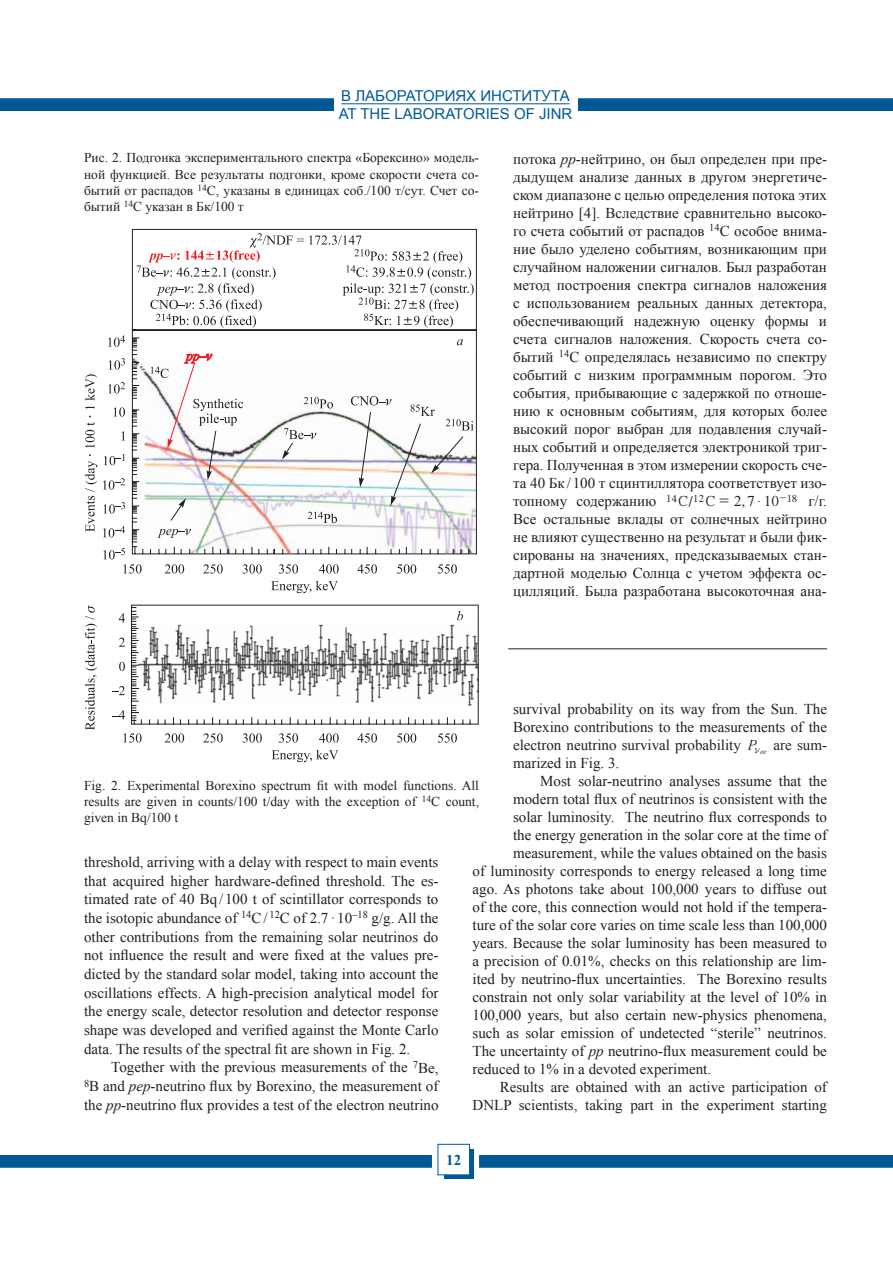
<style>
.page{position:relative;width:893px;height:1263px;background:#fff}
.page>*{position:absolute;margin:0;border:0;box-sizing:border-box;transform-origin:0 0}
.t1{font:15px/18px "Times New Roman";color:#231f20;text-align:justify}
.t2{font:15px "Times New Roman";color:#211d1e}
.t3{font:15px/18px "Arial";color:#005996}
.t4{font:700 15px "Times New Roman";color:#005996}
.t5{font:15px "MM Times Roman";color:#231f20}
.t6{font:15px "MM Binary";color:#231f20}
.t7{font:13.5px/16.2px "Times New Roman";color:#231f20;text-align:justify}
.t8{font:10.5px "MM Times Roman";color:#231f20}
.s1{font-style:italic}
.s2{font-family:"MM Times Roman"}
.s3{font-family:"MM Times";font-style:italic}
</style>
<div class="page">
<div style="left:0;top:1155px;width:893px;height:13px;background:#005996"></div>
<div style="left:0;top:98px;width:893px;height:13px;background:#005996"></div>
<svg style="left:432px;top:1153px;width:47px;height:22px"></svg>
<div style="left:444px;top:1149px;width:29px;height:30px;background:#005996"></div>
<div style="left:438px;top:1144px;width:31px;height:31px;background:#fff"></div>
<div style="left:438px;top:1144px;width:32px;height:31px;border:1px solid #005996"></div>
<hr style="left:508px;top:648px;width:319px;height:1px;background:#231f20">
<svg style="left:131px;top:229px;width:346px;height:326px"></svg>
<svg style="left:170px;top:498px;width:16px;height:24px"></svg>
<svg style="left:137px;top:233px;width:337px;height:95px"></svg>
<img style="left:151px;top:354px;width:92px;height:126px">
<svg style="left:157px;top:529px;width:34px;height:9px"></svg>
<svg style="left:304px;top:397px;width:29px;height:11px"></svg>
<svg style="left:282px;top:428px;width:34px;height:31px"></svg>
<img style="left:351px;top:396px;width:123px;height:109px">
<svg style="left:308px;top:512px;width:29px;height:11px"></svg>
<svg style="left:108px;top:335px;width:17px;height:12px"></svg>
<svg style="left:109px;top:358px;width:16px;height:12px"></svg>
<svg style="left:108px;top:382px;width:17px;height:12px"></svg>
<svg style="left:114px;top:407px;width:11px;height:10px"></svg>
<svg style="left:121px;top:431px;width:3px;height:9px"></svg>
<svg style="left:104px;top:454px;width:21px;height:11px"></svg>
<svg style="left:103px;top:478px;width:22px;height:12px"></svg>
<svg style="left:103px;top:502px;width:22px;height:12px"></svg>
<svg style="left:103px;top:526px;width:22px;height:11px"></svg>
<svg style="left:103px;top:548px;width:39px;height:26px"></svg>
<svg style="left:165px;top:564px;width:19px;height:10px"></svg>
<svg style="left:203px;top:564px;width:20px;height:10px"></svg>
<svg style="left:243px;top:564px;width:19px;height:10px"></svg>
<svg style="left:279px;top:564px;width:19px;height:10px"></svg>
<svg style="left:319px;top:564px;width:20px;height:10px"></svg>
<svg style="left:357px;top:564px;width:20px;height:10px"></svg>
<svg style="left:397px;top:564px;width:19px;height:10px"></svg>
<svg style="left:438px;top:564px;width:19px;height:10px"></svg>
<svg style="left:271px;top:581px;width:67px;height:12px"></svg>
<svg style="left:85px;top:374px;width:12px;height:35px"></svg>
<svg style="left:85px;top:454px;width:12px;height:78px"></svg>
<svg style="left:85px;top:416px;width:10px;height:32px"></svg>
<svg style="left:119px;top:613px;width:6px;height:9px"></svg>
<svg style="left:119px;top:638px;width:6px;height:9px"></svg>
<svg style="left:119px;top:662px;width:6px;height:9px"></svg>
<svg style="left:112px;top:686px;width:13px;height:9px"></svg>
<svg style="left:112px;top:710px;width:13px;height:9px"></svg>
<svg style="left:123px;top:733px;width:19px;height:10px"></svg>
<svg style="left:165px;top:733px;width:19px;height:10px"></svg>
<svg style="left:203px;top:733px;width:20px;height:10px"></svg>
<svg style="left:243px;top:733px;width:19px;height:10px"></svg>
<svg style="left:279px;top:733px;width:19px;height:10px"></svg>
<svg style="left:319px;top:733px;width:20px;height:10px"></svg>
<svg style="left:357px;top:733px;width:20px;height:10px"></svg>
<svg style="left:397px;top:733px;width:19px;height:10px"></svg>
<svg style="left:438px;top:733px;width:19px;height:10px"></svg>
<svg style="left:272px;top:750px;width:66px;height:12px"></svg>
<svg style="left:85px;top:605px;width:12px;height:125px"></svg>
<svg style="left:457px;top:339px;width:6px;height:6px"></svg>
<svg style="left:131px;top:604px;width:348px;height:121px"></svg>
<div style="left:334px;top:89px;width:243px;height:31px;background:#fff"></div>
<hr style="left:341px;top:104px;width:229px;height:1px;background:#005996">
<p class="t3" style="left:339px;top:87px;width:235px">В ЛАБОРАТОРИЯХ ИНСТИТУТА<br>AT THE LABORATORIES OF JINR</p>
<p class="t7" style="left:84px;top:150px;width:397px">Рис. 2. Подгонка экспериментального спектра «Борексино» модель&shy;ной функцией. Все результаты подгонки, кроме скорости счета со&shy;бытий от распадов <sup>14</sup>C, указаны в единицах соб./100 т/cут. Счет со&shy;бытий <sup>14</sup>C указан в Бк/100 т</p>
<p class="t1" style="left:513px;top:149px;width:315px">потока <span class="s1">pp</span>-нейтрино, он был определен при пре&shy;дыдущем анализе данных в другом энергетиче&shy;ском диапазоне с целью определения потока этих нейтрино [4]. Вследствие сравнительно высоко&shy;го счета событий от распадов <sup>14</sup>C особое внима&shy;ние было уделено событиям, возникающим при случайном наложении сигналов. Был разработан метод построения спектра сигналов наложения с использованием реальных данных детектора, обеспечивающий надежную оценку формы и счета сигналов наложения. Скорость счета со&shy;бытий <sup>14</sup>C определялась независимо по спектру событий с низким программным порогом. Это события, прибывающие с задержкой по отноше&shy;нию к основным событиям, для которых более высокий порог выбран для подавления случай&shy;ных событий и определяется электроникой триг&shy;гера. Полученная в этом измерении скорость сче&shy;та 40 Бк /100 т сцинтиллятора соответствует изо&shy;топному содержанию <sup>14</sup><span class="s2">C C = ,2 7 10</span><sup>-</sup> г/г.</p>
<p class="t5" style="left:688px;top:494px;width:7px">/</p>
<p class="t8" style="left:693px;top:493px;width:13px">12</p>
<p class="t8" style="left:787px;top:493px;width:12px">18</p>
<p class="t6" style="left:758px;top:494px;width:4px">$</p>
<p class="t1" style="left:513px;top:510px;width:315px">Все остальные вклады от солнечных нейтрино не влияют существенно на результат и были фик&shy;сированы на значениях, предсказываемых стан&shy;дартной моделью Солнца с учетом эффекта ос&shy;цилляций. Была разработана высокоточная ана-</p>
<p class="t1" style="left:513px;top:699px;width:315px">survival probability on its way from the Sun. The Borexino contributions to the measurements of the electron neutrino survival probability <span class="s3">P</span><sub>o</sub><sub>ee</sub> are sum&shy;marized in Fig. 3.</p>
<p class="t2" style="left:540px;top:770px;width:288px">Most solar-neutrino analyses assume that the</p>
<p class="t2" style="left:513px;top:788px;width:315px">modern total flux of neutrinos is consistent with the</p>
<p class="t2" style="left:513px;top:806px;width:315px">solar luminosity. The neutrino flux corresponds to</p>
<p class="t2" style="left:513px;top:824px;width:315px">the energy generation in the solar core at the time of</p>
<p class="t2" style="left:513px;top:842px;width:315px">measurement, while the values obtained on the basis</p>
<p class="t2" style="left:472px;top:860px;width:356px">of luminosity corresponds to energy released a long time</p>
<p class="t2" style="left:472px;top:878px;width:356px">ago. As photons take about 100,000 years to diffuse out</p>
<p class="t2" style="left:472px;top:896px;width:355px">of the core, this connection would not hold if the tempera-</p>
<p class="t2" style="left:472px;top:914px;width:356px">ture of the solar core varies on time scale less than 100,000</p>
<p class="t2" style="left:472px;top:932px;width:356px">years. Because the solar luminosity has been measured to</p>
<p class="t2" style="left:472px;top:950px;width:356px">a precision of 0.01%, checks on this relationship are lim-</p>
<p class="t2" style="left:472px;top:968px;width:356px">ited by neutrino-flux uncertainties. The Borexino results</p>
<p class="t2" style="left:472px;top:986px;width:356px">constrain not only solar variability at the level of 10% in</p>
<p class="t2" style="left:472px;top:1004px;width:356px">100,000 years, but also certain new-physics phenomena,</p>
<p class="t2" style="left:472px;top:1022px;width:356px">such as solar emission of undetected “sterile” neutrinos.</p>
<p class="t2" style="left:472px;top:1040px;width:356px">The uncertainty of <span class="s1">pp</span> neutrino-flux measurement could be</p>
<p class="t2" style="left:472px;top:1058px;width:240px">reduced to 1% in a devoted experiment.</p>
<p class="t1" style="left:472px;top:1077px;width:356px;text-align:right">Results are obtained with an active participation of<br>DNLP scientists, taking part in the experiment starting</p>
<p class="t7" style="left:84px;top:777px;width:396px">Fig. 2. Experimental Borexino spectrum fit with model functions. All results are given in counts/100 t/day with the exception of <sup>14</sup>С count, given in Bq/100 t</p>
<p class="t1" style="left:84px;top:852px;width:356px;line-height:18.8px">threshold, arriving with a delay with respect to main events that acquired higher hardware-defined threshold. The es&shy;timated rate of 40 Bq /100 t of scintillator corresponds to the isotopic abundance of <sup>14</sup>C/ <sup>12</sup>C of 2.7 · 10<sup>–18</sup> g/g. All the other contributions from the remaining solar neutrinos do not influence the result and were fixed at the values pre&shy;dicted by the standard solar model, taking into account the oscillations effects. A high-precision analytical model for the energy scale, detector resolution and detector response shape was developed and verified against the Monte Carlo data. The results of the spectral fit are shown in Fig. 2.</p>
<p class="t1" style="left:84px;top:1058px;width:356px;line-height:18.8px;text-indent:27px">Together with the previous measurements of the <sup>7</sup>Be, <sup>8</sup>B and <span class="s1">pep</span>-neutrino flux by Borexino, the measurement of the <span class="s1">pp</span>-neutrino flux provides a test of the electron neutrino</p>
<p class="t4" style="left:446px;top:1149px;width:16px">12</p>
</div>
